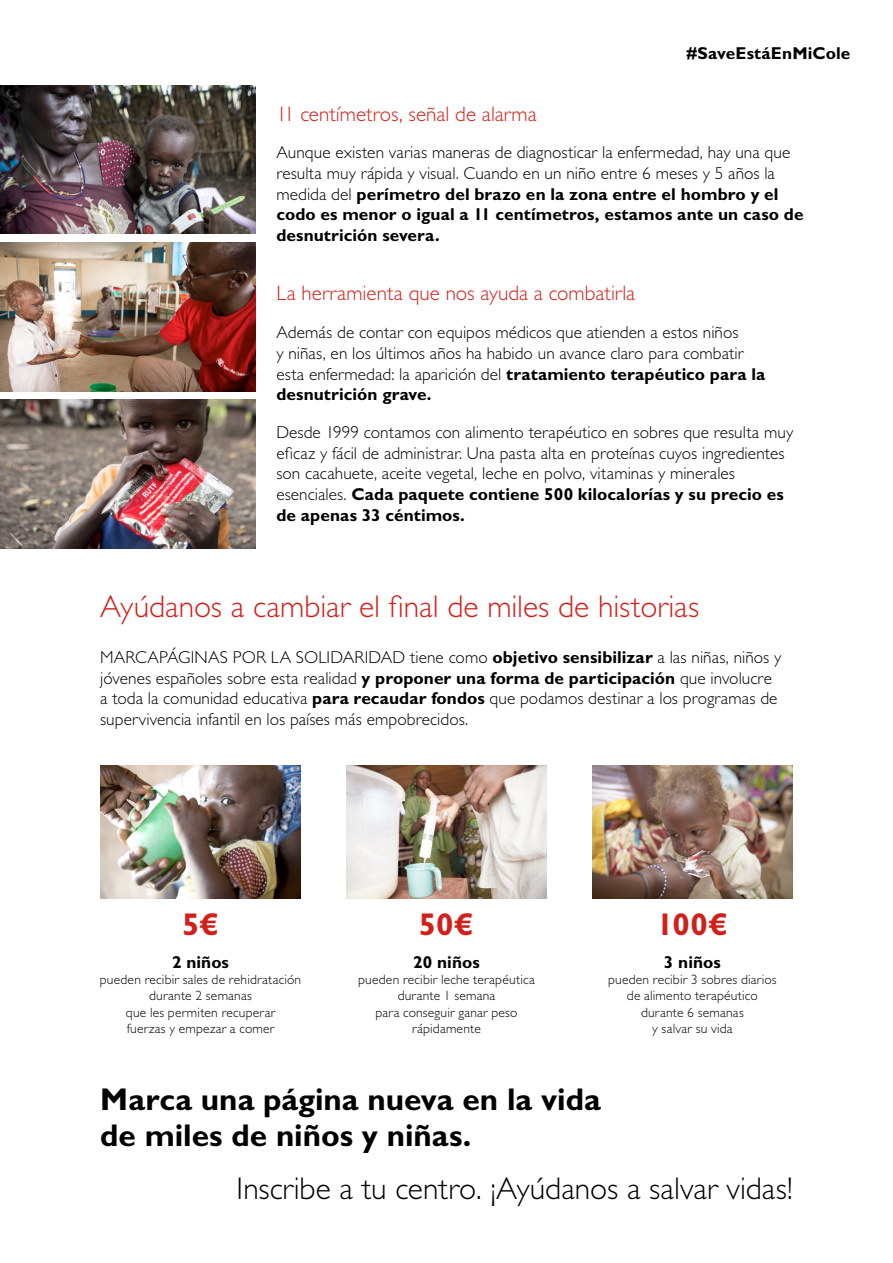
<style>
.page{position:relative;width:893px;height:1263px;background:#fff}
.page>*{position:absolute;margin:0;border:0;box-sizing:border-box;transform-origin:0 0}
.t1{font:700 31.5px "Gill Sans Std";color:#000}
.t2{font:300 31.5px "Gill Sans Std";color:#d1201a}
.t3{font:300 31.5px "Gill Sans Std";color:#000}
.Body_copy{font:700 31.5px "Gill Sans Std";color:#d1201a}
.t4{font:300 21px "Gill Sans Std";color:#d1201a}
.Body_copy-2{font:300 17.25px/20.7px "Gill Sans Std";letter-spacing:.005em;color:#000}
.Body_copy-3{font:700 17.25px "Gill Sans Std";letter-spacing:.005em;color:#000}
.Body_copy-4{font:300 13.5px/16.2px "Gill Sans Std";letter-spacing:.015em;color:#000;text-align:center}
.s1{font-weight:700}
</style>
<div class="page">
<img style="left:592px;top:765px;width:201px;height:134px">
<img style="left:346px;top:765px;width:201px;height:134px">
<img style="left:100px;top:765px;width:201px;height:134px">
<img style="left:0;top:85px;width:255px;height:149px">
<img style="left:0;top:242px;width:255px;height:149px">
<img style="left:0;top:400px;width:255px;height:149px">
<p class="Body_copy-3" style="left:687px;top:43px;width:165px">#SaveEstáEnMiCole</p>
<h2 class="t4" style="left:276px;top:102px;width:262px">11 centímetros, señal de alarma</h2>
<p class="Body_copy-2" style="left:276px;top:142px;width:529px">Aunque existen varias maneras de diagnosticar la enfermedad, hay una que resulta muy rápida y visual. Cuando en un niño entre 6 meses y 5 años la medida del <span class="s1">perímetro del brazo en la zona entre el hombro y el codo es menor o igual a 11 centímetros, estamos ante un caso de desnutrición severa.</span></p>
<h2 class="t4" style="left:276px;top:282px;width:360px">La herramienta que nos ayuda a combatirla</h2>
<p class="Body_copy-2" style="left:276px;top:322px;width:490px">Además de contar con equipos médicos que atienden a estos niños<br>y niñas, en los últimos años ha habido un avance claro para combatir esta enfermedad: la aparición del <span class="s1">tratamiento terapéutico para la desnutrición grave.</span></p>
<p class="Body_copy-2" style="left:276px;top:422px;width:518px">Desde 1999 contamos con alimento terapéutico en sobres que resulta muy eficaz y fácil de administrar. Una pasta alta en proteínas cuyos ingredientes son cacahuete, aceite vegetal, leche en polvo, vitaminas y minerales esenciales. <span class="s1">Cada paquete contiene 500 kilocalorías y su precio es de apenas 33 céntimos.</span></p>
<h1 class="t2" style="left:100px;top:589px;width:601px">Ayúdanos a cambiar el final de miles de historias</h1>
<p class="Body_copy-2" style="left:100px;top:647px;width:683px">MARCAPÁGINAS POR LA SOLIDARIDAD tiene como <span class="s1">objetivo sensibilizar</span> a las niñas, niños y jóvenes españoles sobre esta realidad <span class="s1">y proponer una forma de participación</span> que involucre a toda la comunidad educativa <span class="s1">para recaudar fondos</span> que podamos destinar a los programas de supervivencia infantil en los países más empobrecidos.</p>
<p class="Body_copy" style="left:182px;top:905px;width:39px">5€</p>
<p class="Body_copy-3" style="left:172px;top:952px;width:58px">2 niños</p>
<p class="Body_copy-4" style="left:100px;top:972px;width:203px">pueden recibir sales de rehidratación</p>
<p class="Body_copy-4" style="left:149px;top:988px;width:104px">durante 2 semanas</p>
<p class="Body_copy-4" style="left:126px;top:1004px;width:151px">que les permiten recuperar</p>
<p class="Body_copy-4" style="left:127px;top:1020px;width:149px">fuerzas y empezar a comer</p>
<p class="Body_copy" style="left:419px;top:905px;width:57px">50€</p>
<p class="Body_copy-3" style="left:413px;top:952px;width:68px">20 niños</p>
<p class="Body_copy-4" style="left:358px;top:972px;width:178px">pueden recibir leche terapéutica</p>
<p class="Body_copy-4" style="left:398px;top:988px;width:99px">durante 1 semana</p>
<p class="Body_copy-4" style="left:376px;top:1004px;width:143px">para conseguir ganar peso rápidamente</p>
<p class="Body_copy" style="left:657px;top:905px;width:73px">100€</p>
<p class="Body_copy-3" style="left:664px;top:952px;width:58px">3 niños</p>
<p class="Body_copy-4" style="left:608px;top:972px;width:170px">pueden recibir 3 sobres diarios</p>
<p class="Body_copy-4" style="left:627px;top:988px;width:132px">de alimento terapéutico</p>
<p class="Body_copy-4" style="left:641px;top:1004px;width:104px">durante 6 semanas</p>
<p class="Body_copy-4" style="left:652px;top:1020px;width:82px">y salvar su vida</p>
<h1 class="t1" style="left:100px;top:1081px;width:502px">Marca una página nueva en la vida</h1>
<h1 class="t1" style="left:100px;top:1117px;width:373px">de miles de niños y niñas.</h1>
<h1 class="t3" style="left:237px;top:1171px;width:558px">Inscribe a tu centro. ¡Ayúdanos a salvar vidas!</h1>
</div>
